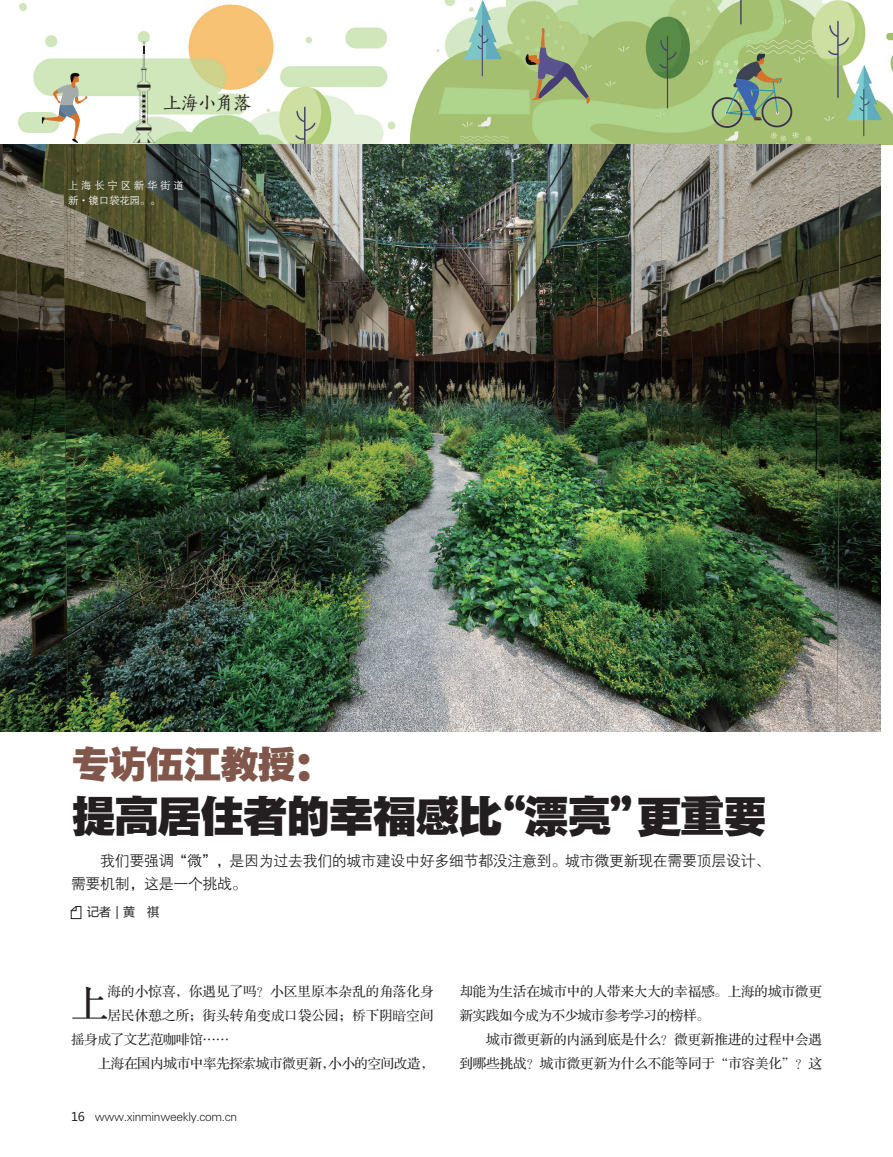
<style>
.page{position:relative;width:893px;height:1157px;background:#fff}
.page>*{position:absolute;margin:0;border:0;box-sizing:border-box;transform-origin:0 0}
.t1{font:45px "FZYDTHJW GB1 0";letter-spacing:-.045em;color:#231f20}
.t2{font:39px "FZYDTHJW GB1 0";letter-spacing:-.045em;color:#82574b}
.t3{font:37.5px "FZS3 JW GB1 0";color:#231f20}
.t4{font:18px "FZSKBXKJW GB1 0";letter-spacing:-.025em;color:#231f20}
.t5{font:15px/22.5px "FZZDXJW GB1 0";letter-spacing:-.025em;color:#231f20}
.t6{font:13.5px "FZS3 JW GB1 0";letter-spacing:-.005em;color:#231f20}
.t7{font:13.5px "FZS3 JW GB1 0";letter-spacing:-.025em;color:#231f20}
.t8{font:12px "FZXH1 JW GB1 0";letter-spacing:-.025em;color:#231f20}
.t9{font:12px "Microsoft Ya Hei";color:#231f20}
.t10{font:10.5px/15px "FZZDXJW GB1 0";letter-spacing:.255em;color:#fff}
.s1{font-family:"Microsoft Ya Hei"}
</style>
<div class="page">
<img style="left:18px;top:3px;width:378px;height:141px">
<img style="left:409px;top:0;width:462px;height:144px">
<img style="left:871px;top:32px;width:22px;height:112px">
<svg style="left:525px;top:28px;width:65px;height:76px;background:#9aa878"></svg>
<svg style="left:712px;top:53px;width:80px;height:75px;background:#90aa79"></svg>
<svg style="left:133px;top:41px;width:22px;height:102px"></svg>
<svg style="left:42px;top:72px;width:46px;height:71px"></svg>
<svg style="left:71px;top:906px;width:10px;height:13px"></svg>
<img style="left:0;top:144px;width:880px;height:587px">
<h3 class="t4" style="left:163px;top:93px;width:90px">上海小角落</h3>
<p class="t10" style="left:68px;top:178px;width:117px">上海长宁区新华街道新·镜口袋花园。。</p>
<p class="t2" style="left:71px;top:742px;width:264px">专访伍江教授：</p>
<p class="t1" style="left:71px;top:792px;width:698px">提高居住者的幸福感比“漂亮”更重要</p>
<p class="t5" style="left:71px;top:850px;width:701px">　　我们要强调“微”，是因为过去我们的城市建设中好多细节都没注意到。城市微更新现在需要顶层设计、需要机制，这是一个挑战。</p>
<p class="t9" style="left:87px;top:903px;width:74px">记者｜黄　祺</p>
<p class="t3" style="left:71px;top:984px;width:39px">上</p>
<p class="t6" style="left:108px;top:984px;width:328px">海的小惊喜，你遇见了吗？小区里原本杂乱的角落化身</p>
<p class="t6" style="left:108px;top:1008px;width:328px">居民休憩之所；街头转角变成口袋公园；桥下阴暗空间</p>
<p class="t7" style="left:71px;top:1032px;width:160px">摇身成了文艺范咖啡馆……</p>
<p class="t7" style="left:98px;top:1056px;width:338px">上海在国内城市中率先探索城市微更新，小小的空间改造，</p>
<p class="t8" style="left:71px;top:1109px;width:168px"><span class="s1">16</span> www.xinminweekly.com.cn</p>
<p class="t6" style="left:459px;top:984px;width:364px">却能为生活在城市中的人带来大大的幸福感。上海的城市微更</p>
<p class="t7" style="left:459px;top:1008px;width:252px">新实践如今成为不少城市参考学习的榜样。</p>
<p class="t6" style="left:486px;top:1032px;width:337px">城市微更新的内涵到底是什么？微更新推进的过程中会遇</p>
<p class="t6" style="left:459px;top:1056px;width:364px">到哪些挑战？城市微更新为什么不能等同于“市容美化”？这</p>
</div>
